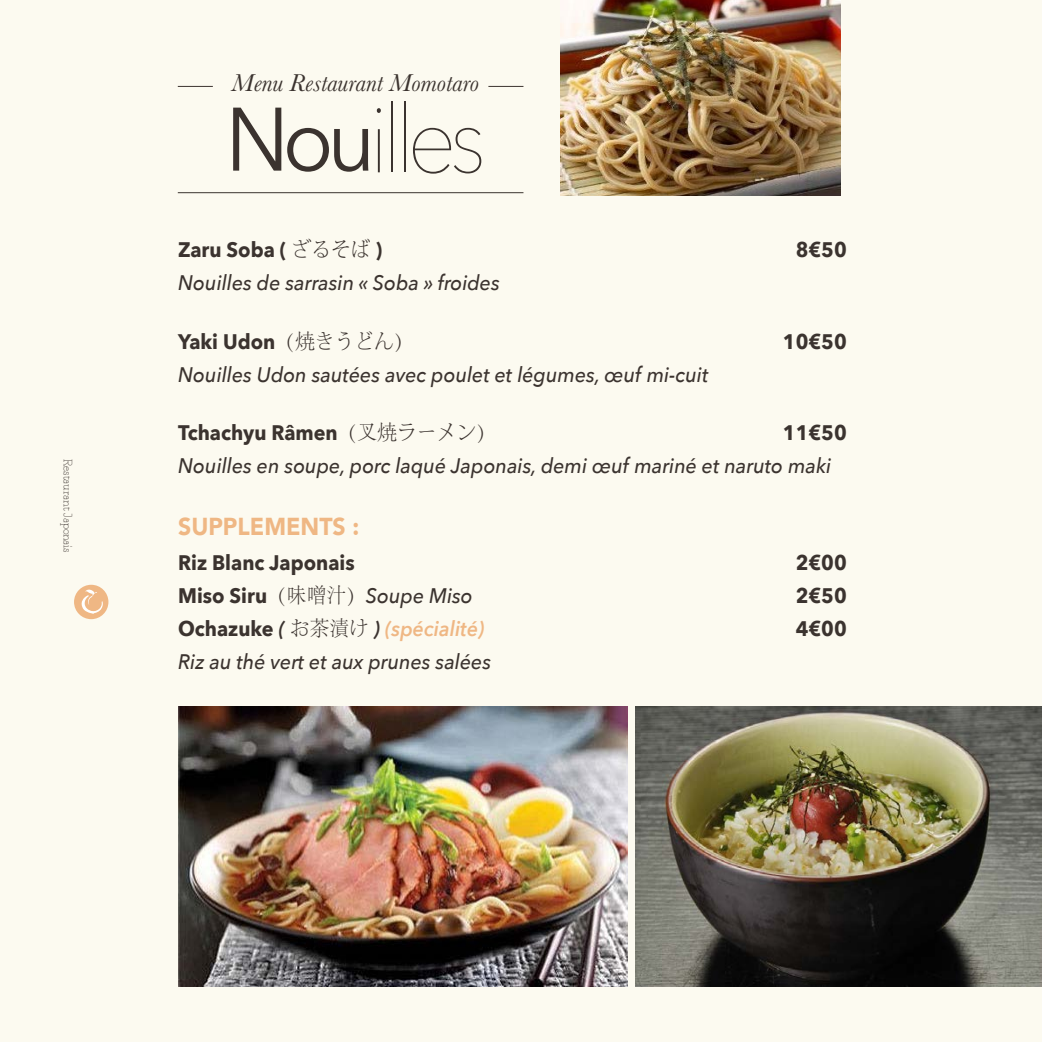
<style>
.page{position:relative;width:1042px;height:1042px;background:#fcfaf0}
.page>*{position:absolute;margin:0;border:0;box-sizing:border-box;transform-origin:0 0}
.t1{font:200 93.8px "Avenir Next";letter-spacing:-.08em;color:#3b332f;scale:.94 1}
.t2{font:italic 25.38px "Baskerville";color:#3b332f}
.t3{font:900 24.5px "Avenir";color:#efb784;scale:.94 1}
.t4{font:italic 500 21px "Avenir Next";color:#3b332f;scale:.94 1}
.t5{font:700 21px "Avenir Next";color:#3b332f;scale:.94 1}
.t6{font:italic 600 21px "Avenir Next";color:#efb784;scale:.94 1}
.t7{font:12.08px "Fragment Core Rom";color:#3b332f}
.s1{font-weight:400;font-size:88.9px}
.s2{font-family:"Adobe Song Std";font-weight:300}
.s3{font-weight:700;font-style:normal}
.s4{font-family:"Adobe Song Std";font-weight:300;font-style:normal}
.s5{font-weight:700;font-style:normal;color:#3b332f}
.s6{color:#3b332f}
.s7{font-family:"Adobe Song Std";font-weight:300;font-style:normal;color:#3b332f}
</style>
<div class="page">
<div style="left:74px;top:585px;width:34px;height:34px;background:#efb784;border-radius:50%"></div>
<svg style="left:82px;top:589px;width:21px;height:25px"></svg>
<img style="left:561px;top:0;width:279px;height:195px">
<hr style="left:488px;top:86px;width:35px;height:1px;background:#3b332f">
<hr style="left:178px;top:86px;width:35px;height:1px;background:#3b332f">
<hr style="left:178px;top:192px;width:345px;height:1px;background:#3b332f">
<img style="left:178px;top:707px;width:449px;height:279px">
<img style="left:636px;top:707px;width:406px;height:279px">
<p class="t7" style="left:75px;top:459px;width:96px;rotate:90deg">Restaurant Japonais</p>
<p class="t2" style="left:232px;top:66px;width:249px">Menu Restaurant Momotaro</p>
<h1 class="t1" style="left:225px;top:60px;width:279px"><span class="s1">Nou</span>illes</h1>
<p class="t5" style="left:178px;top:231px;width:219px">Zaru Soba ( <span class="s2">ざるそば</span> )</p>
<p class="t5" style="left:796px;top:231px;width:56px">8€50</p>
<p class="t4" style="left:178px;top:265px;width:344px">Nouilles de sarrasin « Soba » froides</p>
<p class="t5" style="left:178px;top:323px;width:252px">Yaki Udon<span class="s2">（焼きうどん）</span></p>
<p class="t5" style="left:783px;top:323px;width:69px">10€50</p>
<p class="t4" style="left:178px;top:356px;width:566px">Nouilles Udon sautées avec poulet et légumes, œuf mi-cuit</p>
<p class="t5" style="left:178px;top:415px;width:340px">Tchachyu Râmen<span class="s2">（叉焼ラーメン）</span></p>
<p class="t5" style="left:783px;top:415px;width:69px">11€50</p>
<p class="t4" style="left:178px;top:448px;width:696px">Nouilles en soupe, porc laqué Japonais, demi œuf mariné et naruto maki</p>
<p class="t3" style="left:178px;top:505px;width:194px">SUPPLEMENTS :</p>
<p class="t5" style="left:178px;top:545px;width:189px">Riz Blanc Japonais</p>
<p class="t5" style="left:796px;top:545px;width:56px">2€00</p>
<p class="t4" style="left:178px;top:578px;width:315px"><span class="s3">Miso Siru</span><span class="s4">（味噌汁）</span>Soupe Miso</p>
<p class="t5" style="left:796px;top:578px;width:56px">2€50</p>
<p class="t6" style="left:178px;top:611px;width:327px"><span class="s5">Ochazuke</span> <span class="s6">(</span> <span class="s7">お茶漬け</span> <span class="s6">)</span> (spécialité)</p>
<p class="t5" style="left:796px;top:611px;width:56px">4€00</p>
<p class="t4" style="left:178px;top:644px;width:334px">Riz au thé vert et aux prunes salées</p>
</div>
